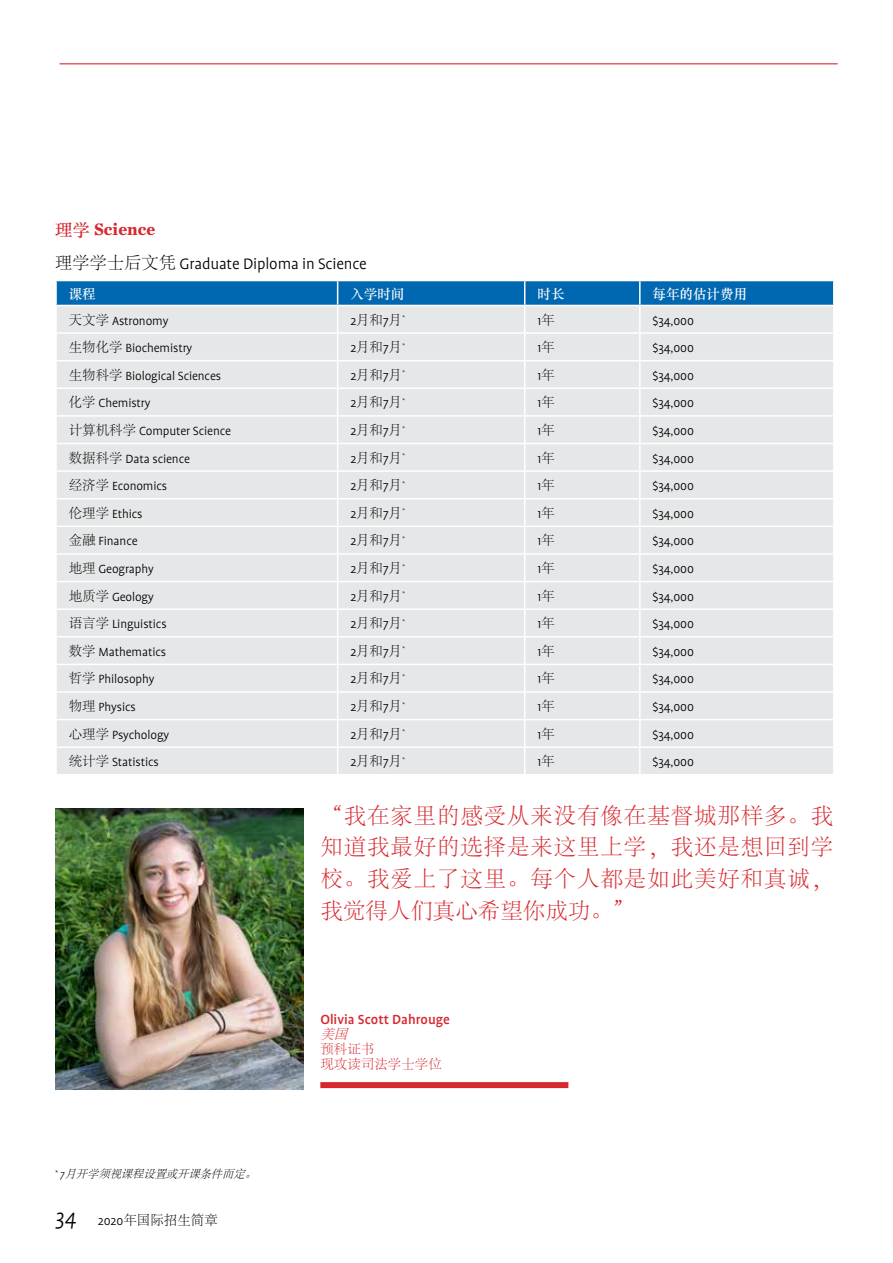
<style>
.page{position:relative;width:893px;height:1263px;background:#fff}
.page>*{position:absolute;margin:0;border:0;box-sizing:border-box;transform-origin:0 0}
.t1{font:300 22.5px/31.5px "Adobe Song Std";letter-spacing:.04em;color:#d7282f;text-align:justify}
.t2{font:300 17.25px "Profile Pro";letter-spacing:-.01em;color:#000}
.t3{font:700 17.25px "Chronicle Text G2";color:#d7282f}
.t4{font:500 15px "Profile Pro";color:#d7282f}
.t5{font:300 13.5px "Profile Pro";letter-spacing:-.01em;color:#000}
.t6{font:300 13.5px "Adobe Song Std";color:#000}
.t7{font:13.5px "ST Songti SC Bold";color:#fff}
.t8{font:300 13.5px/15px "Adobe Song Std";color:#d7282f}
.t9{font:italic 300 13.5px "Adobe Song Std";color:#d7282f}
.t10{font:italic 300 11.25px "Adobe Song Std";color:#000}
.s1{font-family:"ST Songti SC Bold";font-weight:400}
.s2{font-family:"Adobe Song Std"}
.s3{font-family:"Profile Pro"}
.s4{font-family:"Profile Pro";font-style:italic;font-size:24px}
</style>
<div class="page">
<svg style="left:56px;top:281px;width:778px;height:493px;background:#dce2e6"></svg>
<hr style="left:640px;top:746px;width:195px;height:2px;background:#fff">
<hr style="left:639px;top:748px;width:2px;height:26px;background:#fff">
<hr style="left:833px;top:748px;width:2px;height:26px;background:#fff">
<hr style="left:60px;top:63px;width:778px;height:1px;background:#d7282f">
<img style="left:55px;top:808px;width:248px;height:281px">
<div style="left:320px;top:1082px;width:248px;height:6px;background:#d7282f"></div>
<p class="t3" style="left:55px;top:215px;width:102px"><span class="s1">理学</span> Science</p>
<p class="t2" style="left:55px;top:255px;width:313px"><span class="s2">理学学士后文凭</span> Graduate Diploma in Science</p>
<p class="t7" style="left:69px;top:285px;width:28px">课程</p>
<p class="t7" style="left:350px;top:285px;width:55px">入学时间</p>
<p class="t7" style="left:537px;top:285px;width:28px">时长</p>
<p class="t7" style="left:653px;top:285px;width:96px">每年的估计费用</p>
<p class="t5" style="left:69px;top:313px;width:101px"><span class="s2">天文学</span> Astronomy</p>
<p class="t6" style="left:350px;top:312px;width:56px"><span class="s3">2</span>月和<span class="s3">7</span>月<sup>*</sup></p>
<p class="t5" style="left:537px;top:313px;width:19px">1<span class="s2">年</span></p>
<p class="t5" style="left:653px;top:313px;width:43px">$34,000</p>
<p class="t5" style="left:69px;top:341px;width:125px"><span class="s2">生物化学</span> Biochemistry</p>
<p class="t6" style="left:350px;top:340px;width:56px"><span class="s3">2</span>月和<span class="s3">7</span>月<sup>*</sup></p>
<p class="t5" style="left:537px;top:341px;width:19px">1<span class="s2">年</span></p>
<p class="t5" style="left:653px;top:341px;width:43px">$34,000</p>
<p class="t5" style="left:69px;top:368px;width:154px"><span class="s2">生物科学</span> Biological Sciences</p>
<p class="t6" style="left:350px;top:368px;width:56px"><span class="s3">2</span>月和<span class="s3">7</span>月<sup>*</sup></p>
<p class="t5" style="left:537px;top:368px;width:19px">1<span class="s2">年</span></p>
<p class="t5" style="left:653px;top:368px;width:43px">$34,000</p>
<p class="t5" style="left:69px;top:396px;width:83px"><span class="s2">化学</span> Chemistry</p>
<p class="t6" style="left:350px;top:395px;width:56px"><span class="s3">2</span>月和<span class="s3">7</span>月<sup>*</sup></p>
<p class="t5" style="left:537px;top:396px;width:19px">1<span class="s2">年</span></p>
<p class="t5" style="left:653px;top:396px;width:43px">$34,000</p>
<p class="t5" style="left:69px;top:424px;width:164px"><span class="s2">计算机科学</span> Computer Science</p>
<p class="t6" style="left:350px;top:423px;width:56px"><span class="s3">2</span>月和<span class="s3">7</span>月<sup>*</sup></p>
<p class="t5" style="left:537px;top:424px;width:19px">1<span class="s2">年</span></p>
<p class="t5" style="left:653px;top:424px;width:43px">$34,000</p>
<p class="t5" style="left:69px;top:451px;width:123px"><span class="s2">数据科学</span> Data science</p>
<p class="t6" style="left:350px;top:450px;width:56px"><span class="s3">2</span>月和<span class="s3">7</span>月<sup>*</sup></p>
<p class="t5" style="left:537px;top:451px;width:19px">1<span class="s2">年</span></p>
<p class="t5" style="left:653px;top:451px;width:43px">$34,000</p>
<p class="t5" style="left:69px;top:479px;width:100px"><span class="s2">经济学</span> Economics</p>
<p class="t6" style="left:350px;top:478px;width:56px"><span class="s3">2</span>月和<span class="s3">7</span>月<sup>*</sup></p>
<p class="t5" style="left:537px;top:479px;width:19px">1<span class="s2">年</span></p>
<p class="t5" style="left:653px;top:479px;width:43px">$34,000</p>
<p class="t5" style="left:69px;top:506px;width:75px"><span class="s2">伦理学</span> Ethics</p>
<p class="t6" style="left:350px;top:506px;width:56px"><span class="s3">2</span>月和<span class="s3">7</span>月<sup>*</sup></p>
<p class="t5" style="left:537px;top:506px;width:19px">1<span class="s2">年</span></p>
<p class="t5" style="left:653px;top:506px;width:43px">$34,000</p>
<p class="t5" style="left:69px;top:534px;width:70px"><span class="s2">金融</span> Finance</p>
<p class="t6" style="left:350px;top:533px;width:56px"><span class="s3">2</span>月和<span class="s3">7</span>月<sup>*</sup></p>
<p class="t5" style="left:537px;top:534px;width:19px">1<span class="s2">年</span></p>
<p class="t5" style="left:653px;top:534px;width:43px">$34,000</p>
<p class="t5" style="left:69px;top:562px;width:87px"><span class="s2">地理</span> Geography</p>
<p class="t6" style="left:350px;top:561px;width:56px"><span class="s3">2</span>月和<span class="s3">7</span>月<sup>*</sup></p>
<p class="t5" style="left:537px;top:562px;width:19px">1<span class="s2">年</span></p>
<p class="t5" style="left:653px;top:562px;width:43px">$34,000</p>
<p class="t5" style="left:69px;top:589px;width:86px"><span class="s2">地质学</span> Geology</p>
<p class="t6" style="left:350px;top:588px;width:56px"><span class="s3">2</span>月和<span class="s3">7</span>月<sup>*</sup></p>
<p class="t5" style="left:537px;top:589px;width:19px">1<span class="s2">年</span></p>
<p class="t5" style="left:653px;top:589px;width:43px">$34,000</p>
<p class="t5" style="left:69px;top:617px;width:99px"><span class="s2">语言学</span> Linguistics</p>
<p class="t6" style="left:350px;top:616px;width:56px"><span class="s3">2</span>月和<span class="s3">7</span>月<sup>*</sup></p>
<p class="t5" style="left:537px;top:617px;width:19px">1<span class="s2">年</span></p>
<p class="t5" style="left:653px;top:617px;width:43px">$34,000</p>
<p class="t5" style="left:69px;top:644px;width:99px"><span class="s2">数学</span> Mathematics</p>
<p class="t6" style="left:350px;top:644px;width:56px"><span class="s3">2</span>月和<span class="s3">7</span>月<sup>*</sup></p>
<p class="t5" style="left:537px;top:644px;width:19px">1<span class="s2">年</span></p>
<p class="t5" style="left:653px;top:644px;width:43px">$34,000</p>
<p class="t5" style="left:69px;top:672px;width:87px"><span class="s2">哲学</span> Philosophy</p>
<p class="t6" style="left:350px;top:671px;width:56px"><span class="s3">2</span>月和<span class="s3">7</span>月<sup>*</sup></p>
<p class="t5" style="left:537px;top:672px;width:19px">1<span class="s2">年</span></p>
<p class="t5" style="left:653px;top:672px;width:43px">$34,000</p>
<p class="t5" style="left:69px;top:700px;width:69px"><span class="s2">物理</span> Physics</p>
<p class="t6" style="left:350px;top:699px;width:56px"><span class="s3">2</span>月和<span class="s3">7</span>月<sup>*</sup></p>
<p class="t5" style="left:537px;top:700px;width:19px">1<span class="s2">年</span></p>
<p class="t5" style="left:653px;top:700px;width:43px">$34,000</p>
<p class="t5" style="left:69px;top:727px;width:102px"><span class="s2">心理学</span> Psychology</p>
<p class="t6" style="left:350px;top:726px;width:56px"><span class="s3">2</span>月和<span class="s3">7</span>月<sup>*</sup></p>
<p class="t5" style="left:537px;top:727px;width:19px">1<span class="s2">年</span></p>
<p class="t5" style="left:653px;top:727px;width:43px">$34,000</p>
<p class="t5" style="left:69px;top:755px;width:92px"><span class="s2">统计学</span> Statistics</p>
<p class="t6" style="left:350px;top:754px;width:56px"><span class="s3">2</span>月和<span class="s3">7</span>月<sup>*</sup></p>
<p class="t5" style="left:537px;top:755px;width:19px">1<span class="s2">年</span></p>
<p class="t5" style="left:653px;top:755px;width:43px">$34,000</p>
<h1 class="t1" style="left:320px;top:801px;width:514px">“我在家里的感受从来没有像在基督城那样多。我知道我最好的选择是来这里上学，我还是想回到学校。我爱上了这里。每个人都是如此美好和真诚，我觉得人们真心希望你成功。”</h1>
<p class="t10" style="left:55px;top:1168px;width:206px"><sup>*</sup> <span class="s3">7</span> 月开学须视课程设置或开课条件而定。</p>
<p class="t6" style="left:55px;top:1212px;width:164px"><span class="s4">34</span> <span class="s3">2020</span>年国际招生简章</p>
<p class="t4" style="left:320px;top:1011px;width:131px">Olivia Scott Dahrouge</p>
<p class="t9" style="left:320px;top:1027px;width:33px">美国</p>
<p class="t8" style="left:320px;top:1042px;width:123px">预科证书<br>现攻读司法学士学位</p>
</div>
